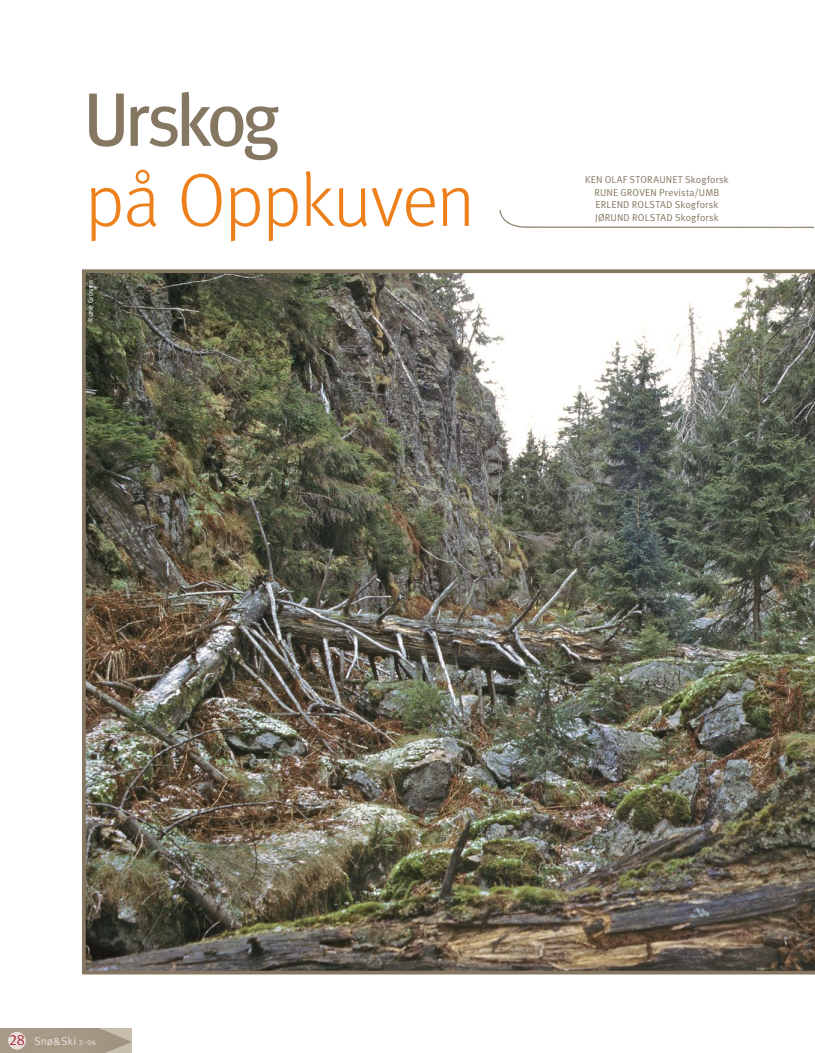
<style>
.page{position:relative;width:815px;height:1053px;background:#fff}
.page>*{position:absolute;margin:0;border:0;box-sizing:border-box;transform-origin:0 0}
.t1{font:75px "Meta Light LF";letter-spacing:-.025em;color:#ee801b}
.t2{font:75px "Meta Headline OT";letter-spacing:-.015em;color:#857762}
.t3{font:11.25px "Meta Plus Normal";color:#eae1dd}
.t4{font:10px/12.5px "Meta Plus Normal";letter-spacing:.015em;color:#857762;text-align:center}
.t5{font:7.5px "Meta Plus Normal";color:#fff}
.s1{font-family:"Meta Plus Normal Caps";font-size:15px;color:#aa263c}
.s2{font-family:"Meta Plus Normal Caps";font-size:7.5px}
</style>
<div class="page">
<img style="left:0;top:1028px;width:131px;height:24px">
<div style="left:8px;top:1031px;width:18px;height:18px;background:#eae1dd;border-radius:50%"></div>
<img style="left:82px;top:269px;width:733px;height:705px">
<img style="left:499px;top:209px;width:315px;height:20px">
<h1 class="t2" style="left:85px;top:75px;width:195px">Urskog</h1>
<h1 class="t1" style="left:85px;top:157px;width:392px">på Oppkuven</h1>
<p class="t4" style="left:585px;top:173px;width:145px">KEN OLAF STORAUNET SKOGFORSK<br>RUNE GROVEN PREVISTA/U MB<br>ERLEND RO LSTAD SKOGFORSK<br>JØRUND RO LSTAD SKOGFORSK</p>
<p class="t5" style="left:86px;top:322px;width:43px;rotate:-90deg">RUNE GROVEN</p>
<p class="t3" style="left:9px;top:1034px;width:88px"><span class="s1">28</span> SNØ&amp;SKI <span class="s2">2–06</span></p>
</div>
